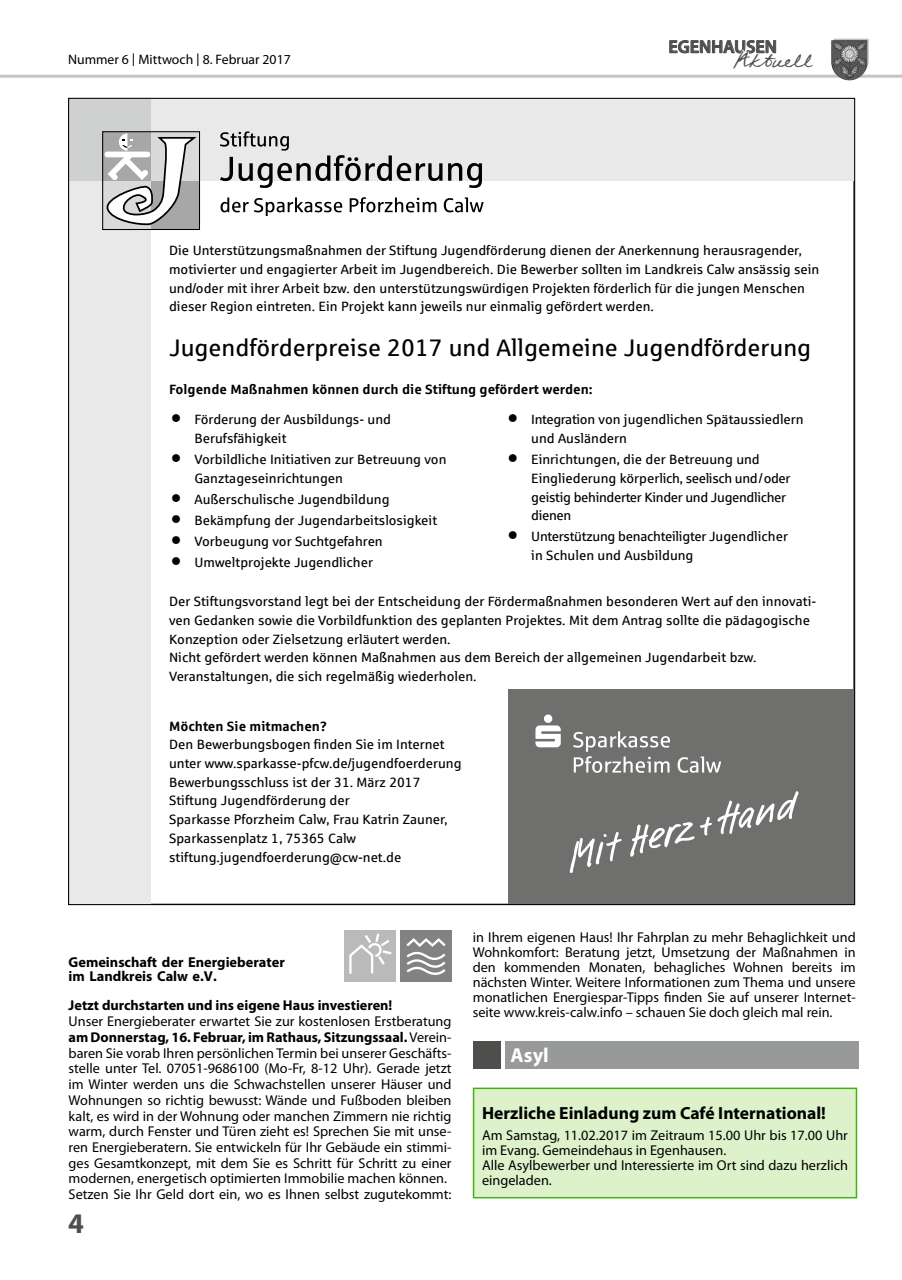
<style>
.page{position:relative;width:902px;height:1280px;background:#fff}
.page>*{position:absolute;margin:0;border:0;box-sizing:border-box;transform-origin:0 0}
.t1{font:700 28.5px "Myriad Pro";color:#4e4e4d}
.t2{font:24px "Sparkasse Rg";color:#000}
.t3{font:22.95px "Federico Handwriting";color:#4e4e4d}
.t4{font:700 20.25px "Myriad";color:#fff}
.t5{font:600 18px "Myriad Pro";color:#4e4e4d}
.t6{font:700 17.55px "Myriad Pro";color:#000}
.t7{font:700 14.4px/14.4px "Myriad Pro";color:#000}
.t8{font:14.25px/15.8px "Myriad Pro";color:#000}
.t9{font:700 14.25px "Myriad Pro";color:#000}
.t10{font:13.65px "Myriad Pro";color:#000}
.t11{font:13.5px/18.8px "Sparkasse Rg";color:#000}
.t12{font:13.5px/18.8px "Sparkasse Rg";letter-spacing:-.025em;color:#000}
.t13{font:700 13.5px "Sparkasse Rg";color:#000}
.s1{font-family:"Lucida Sans"}
.s2{font-weight:700}
</style>
<div class="page">
<hr style="left:0;top:75px;width:901px;height:3px;background:#c4c5c5">
<svg style="left:669px;top:40px;width:108px;height:14px"></svg>
<svg style="left:833px;top:39px;width:35px;height:39px"></svg>
<img style="left:831px;top:40px;width:36px;height:40px">
<div style="left:344px;top:930px;width:52px;height:51px;background:#bababb"></div>
<div style="left:400px;top:930px;width:52px;height:51px;background:#818281"></div>
<svg style="left:349px;top:933px;width:43px;height:41px"></svg>
<svg style="left:406px;top:938px;width:40px;height:37px"></svg>
<div style="left:505px;top:1041px;width:353px;height:28px;background:#989999"></div>
<div style="left:473px;top:1041px;width:27px;height:28px;background:#4e4e4d"></div>
<div style="left:473px;top:1088px;width:383px;height:110px;background:#ddf2cb"></div>
<hr style="left:473px;top:1087px;width:384px;height:2px;background:#40b313">
<hr style="left:473px;top:1089px;width:1px;height:108px;background:#40b313">
<hr style="left:855px;top:1089px;width:2px;height:108px;background:#40b313">
<hr style="left:473px;top:1197px;width:384px;height:1px;background:#40b313">
<div style="left:69px;top:98px;width:82px;height:806px;background:#e9e9e9"></div>
<div style="left:151px;top:98px;width:703px;height:83px;background:#e9e9e9"></div>
<svg style="left:220px;top:197px;width:122px;height:18px"></svg>
<svg style="left:349px;top:197px;width:87px;height:15px"></svg>
<svg style="left:443px;top:197px;width:40px;height:15px"></svg>
<svg style="left:448px;top:163px;width:34px;height:25px"></svg>
<svg style="left:220px;top:131px;width:222px;height:57px"></svg>
<div style="left:508px;top:689px;width:346px;height:215px;background:#6f6f6e"></div>
<svg style="left:573px;top:731px;width:97px;height:42px"></svg>
<svg style="left:677px;top:756px;width:44px;height:17px"></svg>
<svg style="left:535px;top:714px;width:25px;height:33px"></svg>
<svg style="left:700px;top:791px;width:98px;height:44px"></svg>
<svg style="left:630px;top:822px;width:64px;height:35px"></svg>
<svg style="left:569px;top:832px;width:52px;height:41px"></svg>
<div style="left:69px;top:98px;width:82px;height:83px;background:#cfd0d0"></div>
<div style="left:103px;top:181px;width:48px;height:48px;background:#dadada"></div>
<div style="left:151px;top:181px;width:48px;height:48px;background:#a7a7a8"></div>
<div style="left:102px;top:131px;width:98px;height:99px;border:1px solid #000"></div>
<svg style="left:103px;top:133px;width:96px;height:94px"></svg>
<p class="t10" style="left:68px;top:51px;width:224px">Nummer 6 <span class="s1">|</span> Mittwoch <span class="s1">|</span> 8. Februar 2017</p>
<h3 class="t5" style="left:668px;top:35px;width:110px">EGENHAUSEN</h3>
<h3 class="t3" style="left:733px;top:46px;width:80px">Aktuell</h3>
<p class="t11" style="left:169px;top:241px;width:651px">Die Unterstützungsmaßnahmen der Stiftung Jugendförderung dienen der Anerkennung herausragender, motivierter und engagierter Arbeit im Jugendbereich. Die Bewerber sollten im Landkreis Calw ansässig sein und/oder mit ihrer Arbeit bzw. den unterstützungswürdigen Projekten förderlich für die jungen Menschen dieser Region eintreten. Ein Projekt kann jeweils nur einmalig gefördert werden.</p>
<h2 class="t2" style="left:169px;top:333px;width:643px">Jugendförderpreise 2017 und Allgemeine Jugendförderung</h2>
<p class="t13" style="left:169px;top:381px;width:425px">Folgende Maßnahmen können durch die Stiftung gefördert werden:</p>
<p class="t11" style="left:194px;top:410px;width:198px;text-indent:-23px">● Förderung der Ausbildungs- und<br>Berufsfähigkeit</p>
<p class="t11" style="left:194px;top:450px;width:253px;text-indent:-23px">● Vorbildliche Initiativen zur Betreuung von<br>Ganztageseinrichtungen</p>
<p class="t11" style="left:171px;top:489px;width:220px">● Außerschulische Jugendbildung</p>
<p class="t11" style="left:171px;top:510px;width:267px">● Bekämpfung der Jugendarbeitslosigkeit</p>
<p class="t11" style="left:171px;top:531px;width:213px">● Vorbeugung vor Suchtgefahren</p>
<p class="t11" style="left:171px;top:552px;width:203px">● Umweltprojekte Jugendlicher</p>
<p class="t11" style="left:531px;top:410px;width:274px;text-indent:-23px">● Integration von jugendlichen Spätaussiedlern und Ausländern</p>
<p class="t12" style="left:531px;top:450px;width:261px;text-indent:-23px">● Einrichtungen, die der Betreuung und Eingliederung körperlich, seelisch und/oder geistig behinderter Kinder und Jugendlicher dienen</p>
<p class="t11" style="left:531px;top:527px;width:258px;text-indent:-23px">● Unterstützung benachteiligter Jugendlicher in Schulen und Ausbildung</p>
<p class="t11" style="left:169px;top:592px;width:648px">Der Stiftungsvorstand legt bei der Entscheidung der Fördermaßnahmen besonderen Wert auf den innovati&shy;ven Gedanken sowie die Vorbildfunktion des geplanten Projektes. Mit dem Antrag sollte die pädagogische Konzeption oder Zielsetzung erläutert werden.<br>Nicht gefördert werden können Maßnahmen aus dem Bereich der allgemeinen Jugendarbeit bzw.<br>Veranstaltungen, die sich regelmäßig wiederholen.</p>
<p class="t13" style="left:169px;top:717px;width:159px">Möchten Sie mitmachen?</p>
<p class="t11" style="left:169px;top:735px;width:294px">Den Bewerbungsbogen finden Sie im Internet unter www.sparkasse-pfcw.de/jugendfoerderung Bewerbungsschluss ist der 31. März 2017<br>Stiftung Jugendförderung der<br>Sparkasse Pforzheim Calw, Frau Katrin Zauner, Sparkassenplatz 1, 75365 Calw stiftung.jugendfoerderung@cw-net.de</p>
<p class="t7" style="left:69px;top:954px;width:218px">Gemeinschaft der Energieberater im Landkreis Calw e.V.</p>
<p class="t9" style="left:69px;top:996px;width:325px">Jetzt durchstarten und ins eigene Haus investieren!</p>
<p class="t8" style="left:69px;top:1013px;width:384px">Unser Energieberater erwartet Sie zur kostenlosen Erstberatung <span class="s2">am Donnerstag, 16. Februar, im Rathaus, Sitzungssaal.</span> Verein&shy;baren Sie vorab Ihren persönlichen Termin bei unserer Geschäfts&shy;stelle unter Tel. 07051-9686100 (Mo-Fr, 8-12 Uhr). Gerade jetzt im Winter werden uns die Schwachstellen unserer Häuser und Wohnungen so richtig bewusst: Wände und Fußboden bleiben kalt, es wird in der Wohnung oder manchen Zimmern nie richtig warm, durch Fenster und Türen zieht es! Sprechen Sie mit unse&shy;ren Energieberatern. Sie entwickeln für Ihr Gebäude ein stimmi&shy;ges Gesamtkonzept, mit dem Sie es Schritt für Schritt zu einer modernen, energetisch optimierten Immobilie machen können.<br>Setzen Sie Ihr Geld dort ein, wo es Ihnen selbst zugutekommt:</p>
<h1 class="t1" style="left:68px;top:1205px;width:17px">4</h1>
<p class="t8" style="left:473px;top:929px;width:384px;line-height:15px;text-align:justify">in Ihrem eigenen Haus! Ihr Fahrplan zu mehr Behaglichkeit und Wohnkomfort: Beratung jetzt, Umsetzung der Maßnahmen in den kommenden Monaten, behagliches Wohnen bereits im nächsten Winter. Weitere Informationen zum Thema und unsere monatlichen Energiespar-Tipps finden Sie auf unserer Internet&shy;seite www.kreis-calw.info – schauen Sie doch gleich mal rein.</p>
<h3 class="t4" style="left:510px;top:1044px;width:40px">Asyl</h3>
<p class="t6" style="left:482px;top:1101px;width:345px">Herzliche Einladung zum Café International!</p>
<p class="t8" style="left:482px;top:1127px;width:367px;line-height:15px">Am Samstag, 11.02.2017 im Zeitraum 15.00 Uhr bis 17.00 Uhr im Evang. Gemeindehaus in Egenhausen.<br>Alle Asylbewerber und Interessierte im Ort sind dazu herzlich eingeladen.</p>
</div>
